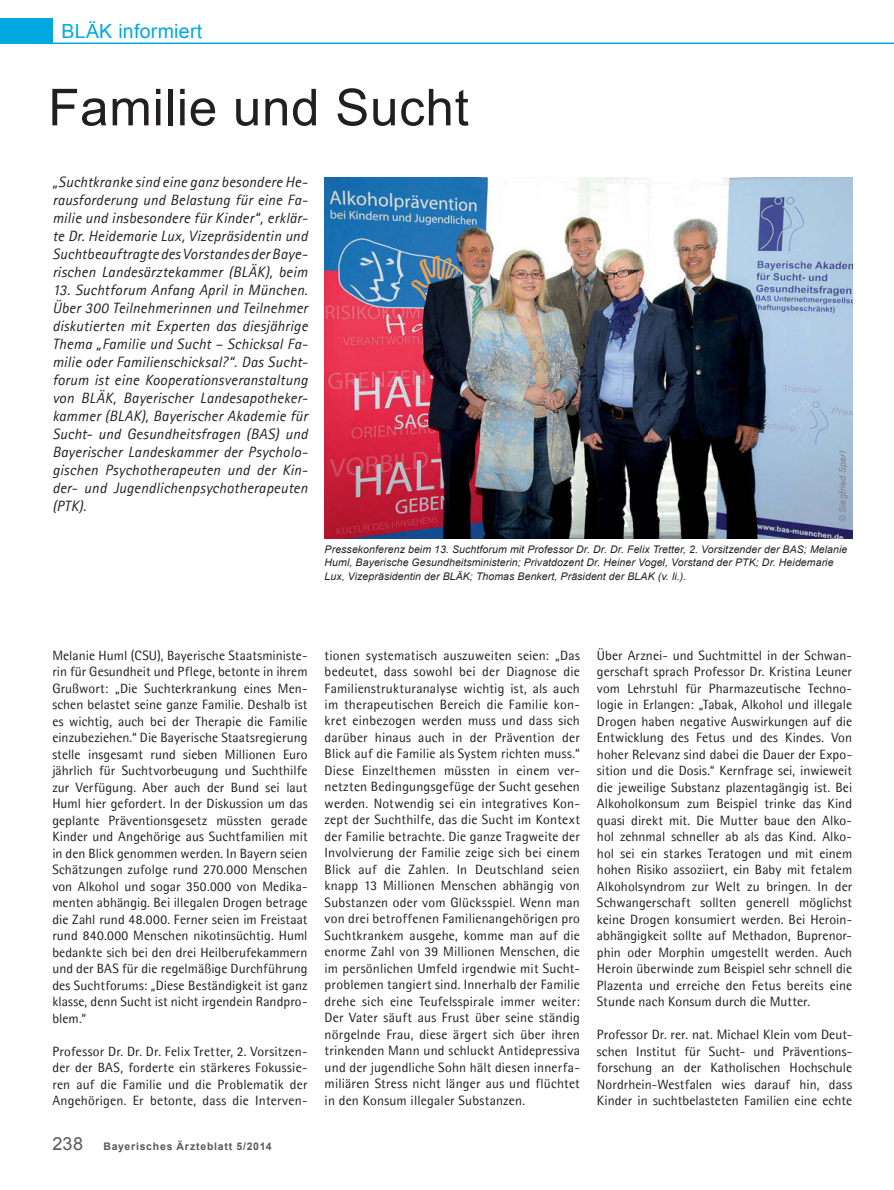
<style>
.page{position:relative;width:894px;height:1190px;background:#fff}
.page>*{position:absolute;margin:0;border:0;box-sizing:border-box;transform-origin:0 0}
.t1{font:51px "Arial";letter-spacing:.015em;color:#231f20}
.t2{font:19.5px "Arial";letter-spacing:.015em;color:#00a9e0}
.t3{font:italic 15px/18px "Agfa Rotis Sans Serif";letter-spacing:.015em;color:#231f20;text-align:justify}
.t4{font:13.5px/16.5px "Agfa Rotis Semisans";letter-spacing:.01em;color:#231f20;text-align:justify}
.t5{font:italic 10.5px/13.5px "Arial";letter-spacing:.01em;color:#231f20}
.t6{font:700 10.5px "Arial";letter-spacing:.07em;color:#58595b}
.t7{font:italic 9px "Arial";letter-spacing:.02em;color:#807f83}
.s1{font-weight:400;font-size:18px}
</style>
<div class="page">
<div style="left:0;top:19px;width:53px;height:25px;background:#00a9e0"></div>
<hr style="left:26px;top:43px;width:867px;height:1px;background:#00a9e0">
<img style="left:325px;top:177px;width:527px;height:361px">
<h2 class="t2" style="left:62px;top:20px;width:142px">BLÄK informiert</h2>
<h1 class="t1" style="left:48px;top:79px;width:422px">Familie und Sucht</h1>
<p class="t3" style="left:52px;top:173px;width:257px">„Suchtkranke sind eine ganz besondere He&shy;rausforderung und Belastung für eine Fa&shy;milie und insbesondere für Kinder“, erklär&shy;te Dr. Heidemarie Lux, Vizepräsidentin und Suchtbeauftragte des Vorstandes der Baye&shy;rischen Landesärztekammer (BLÄK), beim</p>
<p class="t3" style="left:52px;top:281px;width:257px">13. Suchtforum Anfang April in München.<br>Über 300 Teilnehmerinnen und Teilnehmer diskutierten mit Experten das diesjährige Thema „Familie und Sucht – Schicksal Fa&shy;milie oder Familienschicksal?“. Das Sucht&shy;forum ist eine Kooperationsveranstaltung von BLÄK, Bayerischer Landesapotheker&shy;kammer (BLAK), Bayerischer Akademie für Sucht- und Gesundheitsfragen (BAS) und Bayerischer Landeskammer der Psycholo&shy;gischen Psychotherapeuten und der Kin&shy;der- und Jugendlichenpsychotherapeuten (PTK).</p>
<p class="t7" style="left:837px;top:522px;width:73px;rotate:-90deg">© Siegfried Sperl</p>
<p class="t5" style="left:324px;top:542px;width:524px">Pressekonferenz beim 13. Suchtforum mit Professor Dr. Dr. Dr. Felix Tretter, 2. Vorsitzender der BAS; Melanie<br>Huml, Bayerische Gesundheitsministerin; Privatdozent Dr. Heiner Vogel, Vorstand der PTK; Dr. Heidemarie<br>Lux, Vizepräsidentin der BLÄK; Thomas Benkert, Präsident der BLAK (v. li.).</p>
<p class="t4" style="left:52px;top:647px;width:257px">Melanie Huml (CSU), Bayerische Staatsministe&shy;rin für Gesundheit und Pflege, betonte in ihrem Grußwort: „Die Suchterkrankung eines Men&shy;schen belastet seine ganze Familie. Deshalb ist es wichtig, auch bei der Therapie die Familie einzubeziehen.“ Die Bayerische Staatsregierung stelle insgesamt rund sieben Millionen Euro jährlich für Suchtvorbeugung und Suchthilfe zur Verfügung. Aber auch der Bund sei laut Huml hier gefordert. In der Diskussion um das geplante Präventionsgesetz müssten gerade Kinder und Angehörige aus Suchtfamilien mit in den Blick genommen werden. In Bayern seien Schätzungen zufolge rund 270.000 Menschen von Alkohol und sogar 350.000 von Medika&shy;menten abhängig. Bei illegalen Drogen betrage die Zahl rund 48.000. Ferner seien im Freistaat rund 840.000 Menschen nikotinsüchtig. Huml bedankte sich bei den drei Heilberufekammern und der BAS für die regelmäßige Durchführung des Suchtforums: „Diese Beständigkeit ist ganz klasse, denn Sucht ist nicht irgendein Randpro&shy;blem.“</p>
<p class="t4" style="left:52px;top:1043px;width:257px">Professor Dr. Dr. Dr. Felix Tretter, 2. Vorsitzen&shy;der der BAS, forderte ein stärkeres Fokussie&shy;ren auf die Familie und die Problematik der Angehörigen. Er betonte, dass die Interven-</p>
<p class="t6" style="left:52px;top:1140px;width:221px"><span class="s1">238</span> Bayerisches Ärzteblatt 5/2014</p>
<p class="t4" style="left:324px;top:647px;width:257px">tionen systematisch auszuweiten seien: „Das bedeutet, dass sowohl bei der Diagnose die Familienstrukturanalyse wichtig ist, als auch im therapeutischen Bereich die Familie kon&shy;kret einbezogen werden muss und dass sich darüber hinaus auch in der Prävention der Blick auf die Familie als System richten muss.“ Diese Einzelthemen müssten in einem ver&shy;netzten Bedingungsgefüge der Sucht gesehen werden. Notwendig sei ein integratives Kon&shy;zept der Suchthilfe, das die Sucht im Kontext der Familie betrachte. Die ganze Tragweite der Involvierung der Familie zeige sich bei einem Blick auf die Zahlen. In Deutschland seien knapp 13 Millionen Menschen abhängig von Substanzen oder vom Glücksspiel. Wenn man von drei betroffenen Familienangehörigen pro Suchtkrankem ausgehe, komme man auf die enorme Zahl von 39 Millionen Menschen, die im persönlichen Umfeld irgendwie mit Sucht&shy;problemen tangiert sind. Innerhalb der Familie drehe sich eine Teufelsspirale immer weiter:<br>Der Vater säuft aus Frust über seine ständig nörgelnde Frau, diese ärgert sich über ihren trinkenden Mann und schluckt Antidepressiva und der jugendliche Sohn hält diesen innerfa&shy;miliären Stress nicht länger aus und flüchtet in den Konsum illegaler Substanzen.</p>
<p class="t4" style="left:597px;top:647px;width:257px">Über Arznei- und Suchtmittel in der Schwan&shy;gerschaft sprach Professor Dr. Kristina Leuner vom Lehrstuhl für Pharmazeutische Techno&shy;logie in Erlangen: „Tabak, Alkohol und illegale Drogen haben negative Auswirkungen auf die Entwicklung des Fetus und des Kindes. Von hoher Relevanz sind dabei die Dauer der Expo&shy;sition und die Dosis.“ Kernfrage sei, inwieweit die jeweilige Substanz plazentagängig ist. Bei Alkoholkonsum zum Beispiel trinke das Kind quasi direkt mit. Die Mutter baue den Alko&shy;hol zehnmal schneller ab als das Kind. Alko&shy;hol sei ein starkes Teratogen und mit einem hohen Risiko assoziiert, ein Baby mit fetalem Alkoholsyndrom zur Welt zu bringen. In der Schwangerschaft sollten generell möglichst keine Drogen konsumiert werden. Bei Heroin&shy;abhängigkeit sollte auf Methadon, Buprenor&shy;phin oder Morphin umgestellt werden. Auch Heroin überwinde zum Beispiel sehr schnell die Plazenta und erreiche den Fetus bereits eine Stunde nach Konsum durch die Mutter.</p>
<p class="t4" style="left:597px;top:1026px;width:257px">Professor Dr. rer. nat. Michael Klein vom Deut&shy;schen Institut für Sucht- und Präventions&shy;forschung an der Katholischen Hochschule Nordrhein-Westfalen wies darauf hin, dass Kinder in suchtbelasteten Familien eine echte</p>
</div>
